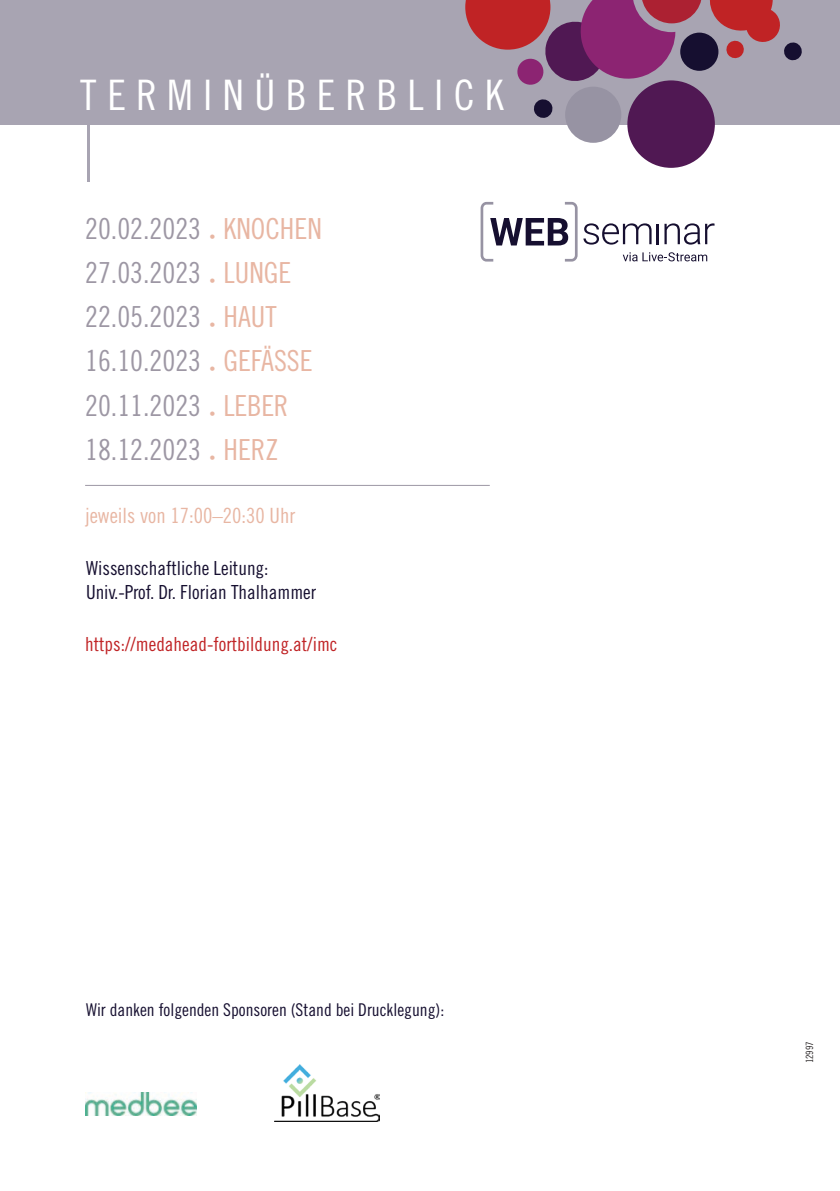
<style>
.page{position:relative;width:840px;height:1191px;background:#fff}
.page>*{position:absolute;margin:0;border:0;box-sizing:border-box;transform-origin:0 0}
.t1{font:42px "Trade Gothic LT Pro Cn 18";letter-spacing:.245em;color:#fff}
.t2{font:29px/44px "Trade Gothic LT Pro Cn 18";color:#9d97a4}
.t3{font:21px "Trade Gothic LT Pro Cn 18";color:#e8b6a3}
.t4{font:19.4px/24px "Trade Gothic LT Pro Cn 18";color:#160f30}
.t5{font:19.4px "Trade Gothic LT Pro Cn 18";color:#c02325}
.t6{font:17.6px "Trade Gothic LT Pro Cn 18";color:#160f30}
.t7{font:10px "Trade Gothic LT Pro Cn 18";color:#231f20}
.s1{font-size:12px;color:#e8b6a3}
.s2{color:#e8b6a3}
</style>
<div class="page">
<div style="left:0;top:0;width:839px;height:125px;background:#a8a4b2"></div>
<hr style="left:87px;top:125px;width:3px;height:56px;background:#a8a4b2">
<div style="left:627px;top:80px;width:87px;height:88px;background:#501853;border-radius:50%"></div>
<div style="left:565px;top:87px;width:56px;height:56px;background:#9793a3;border-radius:50%"></div>
<svg style="left:465px;top:0;width:337px;height:86px"></svg>
<svg style="left:534px;top:99px;width:19px;height:19px"></svg>
<hr style="left:85px;top:485px;width:404px;height:1px;background:#9d97a4">
<svg style="left:480px;top:201px;width:234px;height:61px"></svg>
<img style="left:85px;top:1092px;width:111px;height:23px">
<img style="left:274px;top:1064px;width:105px;height:57px">
<h1 class="t1" style="left:80px;top:70px;width:424px">TERMINÜBERBLICK</h1>
<p class="t2" style="left:85px;top:207px;width:238px">20.02.2023 <span class="s1">•</span> <span class="s2">KNOCHEN<br></span>27.03.2023 <span class="s1">•</span> <span class="s2">LUNGE<br></span>22.05.2023 <span class="s1">•</span> <span class="s2">HAUT<br></span>16.10.2023 <span class="s1">•</span> <span class="s2">GEFÄSSE<br></span>20.11.2023 <span class="s1">•</span> <span class="s2">LEBER<br></span>18.12.2023 <span class="s1">•</span> <span class="s2">HERZ</span></p>
<p class="t3" style="left:85px;top:503px;width:211px">jeweils von 17:00–20:30 Uhr</p>
<p class="t4" style="left:86px;top:556px;width:231px">Wissenschaftliche Leitung:<br>Univ.-Prof. Dr. Florian Thalhammer</p>
<p class="t5" style="left:85px;top:633px;width:254px">https://medahead-fortbildung.at/imc</p>
<p class="t6" style="left:86px;top:999px;width:359px">Wir danken folgenden Sponsoren (Stand bei Drucklegung):</p>
<p class="t7" style="left:803px;top:1063px;width:24px;rotate:-90deg">12997</p>
</div>
